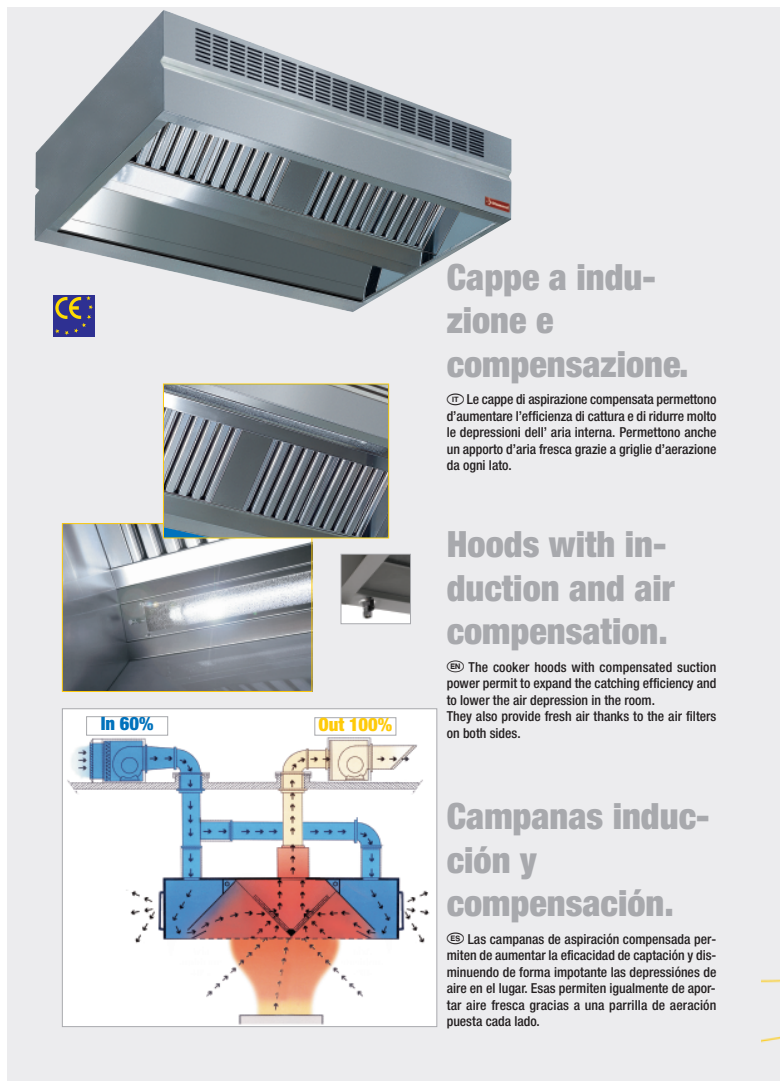
<style>
.page{position:relative;width:780px;height:1088px;background:#fff}
.page>*{position:absolute;margin:0;border:0;box-sizing:border-box;transform-origin:0 0}
.t1{font:900 condensed 36.25px/43.5px "Helvetica Neue";color:#a8a9ad}
.t2{font:900 condensed 18.5px "Helvetica Neue";color:#feca0a}
.t3{font:900 condensed 18.5px "Helvetica Neue";color:#0072bc}
.t4{font:500 condensed 13.75px/16.5px "Helvetica Neue";color:#231f20;text-align:justify}
</style>
<div class="page">
<div style="left:7px;top:7px;width:755px;height:1074px;background:#ececee"></div>
<div style="left:761px;top:7px;width:18px;height:1074px;background:#ececee"></div>
<img style="left:34px;top:10px;width:477px;height:302px">
<div style="left:63px;top:709px;width:373px;height:317px;background:#fff"></div>
<img style="left:67px;top:721px;width:363px;height:304px">
<div style="left:62px;top:708px;width:375px;height:319px;border:1px solid #a8a9ad"></div>
<div style="left:53px;top:295px;width:41px;height:41px;background:#2e3092"></div>
<svg style="left:55px;top:296px;width:38px;height:39px"></svg>
<img style="left:64px;top:525px;width:246px;height:165px">
<div style="left:62px;top:523px;width:250px;height:169px;border:1px solid #feca0a"></div>
<img style="left:165px;top:386px;width:222px;height:150px">
<div style="left:163px;top:384px;width:226px;height:154px;border:1px solid #feca0a"></div>
<div style="left:86px;top:716px;width:82px;height:19px;border:1px solid #a8a9ad"></div>
<div style="left:314px;top:717px;width:82px;height:18px;border:1px solid #a8a9ad"></div>
<img style="left:342px;top:556px;width:67px;height:66px">
<div style="left:340px;top:554px;width:71px;height:70px;border:1px solid #a8a9ad"></div>
<h2 class="t3" style="left:101px;top:717px;width:54px">In 60%</h2>
<h2 class="t2" style="left:318px;top:718px;width:75px">Out 100%</h2>
<h1 class="t1" style="left:446px;top:258px;width:243px">Cappe a indu&shy;zione e compensazione.</h1>
<p class="t4" style="left:446px;top:392px;width:271px"><sup>I</sup> Le cappe di aspirazione compensata permettono d’aumentare l’efficienza di cattura e di ridurre molto le depressioni dell’ aria interna. Permettono anche un apporto d’aria fresca grazie a griglie d’aerazione da ogni lato.</p>
<h1 class="t1" style="left:446px;top:526px;width:229px">Hoods with in&shy;duction and air compensation.</h1>
<p class="t4" style="left:446px;top:660px;width:271px;text-align:left"><sup>t</sup> The cooker hoods with compensated suction power permit to expand the catching efficiency and to lower the air depression in the room.<br>They also provide fresh air thanks to the air filters on both sides.</p>
<h1 class="t1" style="left:446px;top:798px;width:264px">Campanas induc&shy;ción y compensación.</h1>
<p class="t4" style="left:446px;top:932px;width:271px"><sup>E</sup> Las campanas de aspiración compensada per&shy;miten de aumentar la eficacidad de captación y dis&shy;minuendo de forma impotante las depressiónes de aire en el lugar. Esas permiten igualmente de apor&shy;tar aire fresca gracias a una parrilla de aeración puesta cada lado.</p>
</div>
